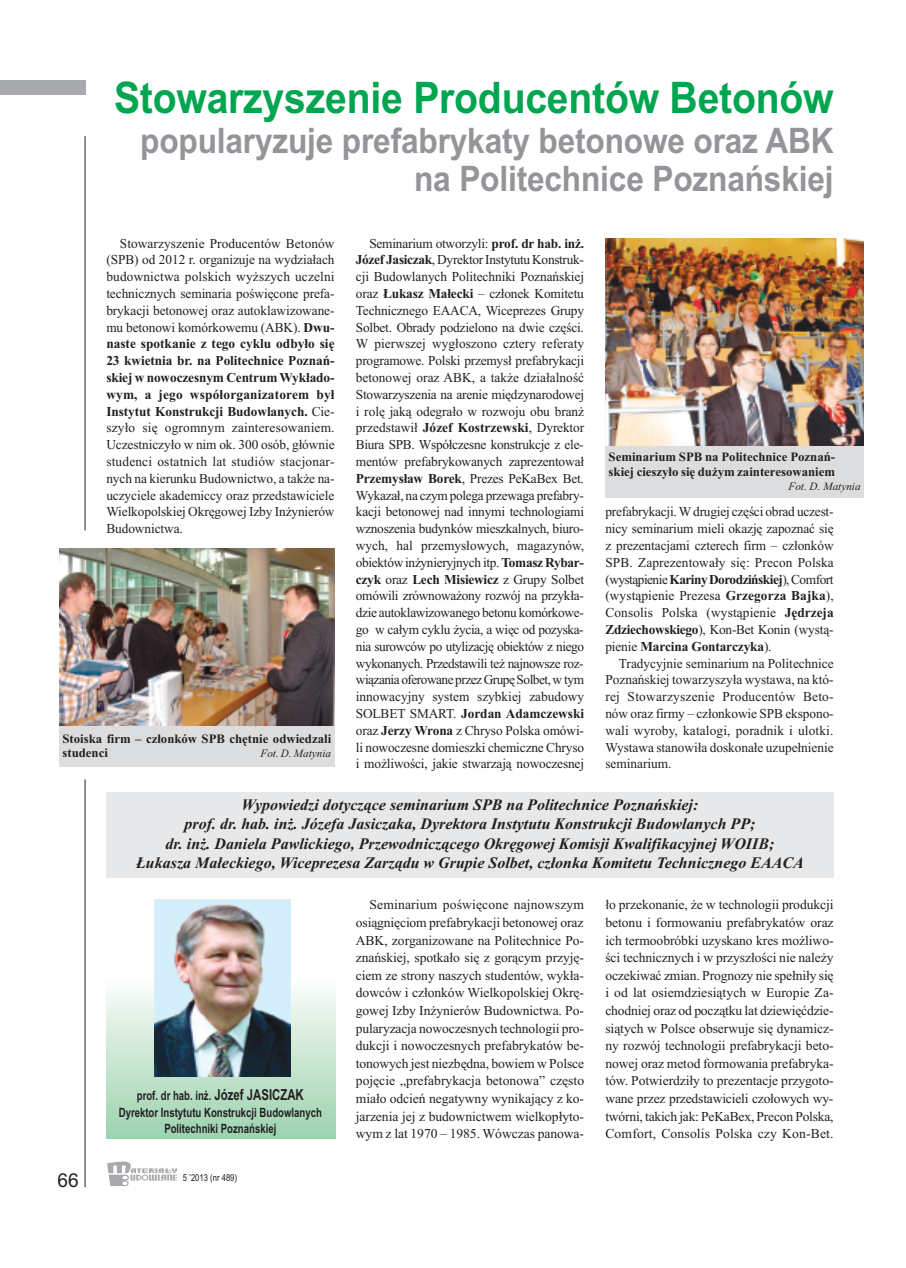
<style>
.page{position:relative;width:906px;height:1268px;background:#fff}
.page>*{position:absolute;margin:0;border:0;box-sizing:border-box;transform-origin:0 0}
.t1{font:700 43.5px "Arial";letter-spacing:-.005em;color:#00a54f;scale:.9 1}
.t2{font:700 35.1px/38.1px "Arial";letter-spacing:-.005em;color:#939598;text-align:right;scale:.9 1}
.t3{font:19.2px "Arial";color:#231f20}
.t4{font:italic 700 16.05px/19.2px "Times New Roman";color:#231f20;text-align:center}
.t5{font:13.65px/16.8px "Times New Roman";letter-spacing:-.005em;color:#231f20;text-align:justify}
.t6{font:700 12.75px/14.4px "Times New Roman";color:#231f20}
.t7{font:700 12.75px/16.4px "Arial";color:#231f20;text-align:center;scale:.75 1}
.t8{font:italic 11.25px "Times New Roman";color:#231f20}
.t9{font:9.6px "Arial";color:#231f20;scale:.8 1}
.s1{font-weight:700}
.s2{font-size:15.15px}
</style>
<div class="page">
<div style="left:0;top:81px;width:85px;height:14px;background:#a8a9ad"></div>
<hr style="left:85px;top:779px;width:1px;height:407px;background:#231f20">
<svg style="left:107px;top:1161px;width:70px;height:24px"></svg>
<div style="left:106px;top:792px;width:727px;height:85px;background:#e7e8e9"></div>
<div style="left:106px;top:980px;width:229px;height:158px;background:linear-gradient(to bottom,#f9faf9,#9ad0ac)"></div>
<img style="left:154px;top:899px;width:136px;height:177px">
<img style="left:605px;top:238px;width:259px;height:208px">
<div style="left:605px;top:446px;width:259px;height:51px;background:#dcdddf"></div>
<img style="left:59px;top:549px;width:275px;height:177px">
<div style="left:59px;top:726px;width:275px;height:40px;background:#dcdddf"></div>
<hr style="left:85px;top:136px;width:1px;height:394px;background:#231f20">
<h1 class="t1" style="left:114px;top:72px;width:801px">Stowarzyszenie Producentów Betonów</h1>
<h2 class="t2" style="left:140px;top:122px;width:772px">popularyzuje prefabrykaty betonowe oraz ABK na Politechnice Poznańskiej</h2>
<p class="t5" style="left:106px;top:234px;width:230px;text-indent:13px">Stowarzyszenie Producentów Betonów (SPB) od 2012 r. organizuje na wydziałach budownictwa polskich wyższych uczelni technicznych seminaria poświęcone prefa&shy;brykacji betonowej oraz autoklawizowane&shy;mu betonowi komórkowemu (ABK). <span class="s1">Dwu&shy;naste spotkanie z tego cyklu odbyło się 23 kwietnia br. na Politechnice Poznań&shy;skiej w nowoczesnym Centrum Wykłado&shy;wym, a jego współorganizatorem był Instytut Konstrukcji Budowlanych.</span> Cie&shy;szyło się ogromnym zainteresowaniem.<br>Uczestniczyło w nim ok. 300 osób, głównie studenci ostatnich lat studiów stacjonar&shy;nych na kierunku Budownictwo, a także na&shy;uczyciele akademiccy oraz przedstawiciele Wielkopolskiej Okręgowej Izby Inżynierów Budownictwa.</p>
<p class="t5" style="left:356px;top:234px;width:230px;text-indent:14px">Seminarium otworzyli: <span class="s1">prof. dr hab. inż.<br>Józef Jasiczak</span>, Dyrektor Instytutu Konstruk&shy;cji Budowlanych Politechniki Poznańskiej oraz <span class="s1">Łukasz Małecki</span> – członek Komitetu Technicznego EAACA, Wiceprezes Grupy Solbet. Obrady podzielono na dwie części.<br>W pierwszej wygłoszono cztery referaty programowe. Polski przemysł prefabrykacji betonowej oraz ABK, a także działalność Stowarzyszenia na arenie międzynarodowej i rolę jaką odegrało w rozwoju obu branż przedstawił <span class="s1">Józef Kostrzewski</span>, Dyrektor Biura SPB. Współczesne konstrukcje z ele&shy;mentów prefabrykowanych zaprezentował <span class="s1">Przemysław Borek</span>, Prezes PeKaBex Bet.<br>Wykazał, na czym polega przewaga prefabry&shy;kacji betonowej nad innymi technologiami wznoszenia budynków mieszkalnych, biuro&shy;wych, hal przemysłowych, magazynów, obiektów inżynieryjnych itp. <span class="s1">Tomasz Rybar&shy;czyk</span> oraz <span class="s1">Lech Misiewicz</span> z Grupy Solbet omówili zrównoważony rozwój na przykła&shy;dzie autoklawizowanego betonu komórkowe&shy;go w całym cyklu życia, a więc od pozyska&shy;nia surowców po utylizację obiektów z niego wykonanych. Przedstawili też najnowsze roz&shy;wiązania oferowane przez Grupę Solbet, w tym innowacyjny system szybkiej zabudowy SOLBET SMART. <span class="s1">Jordan Adamczewski </span>oraz <span class="s1">Jerzy Wrona</span> z Chryso Polska omówi&shy;li nowoczesne domieszki chemiczne Chryso i możliwości, jakie stwarzają nowoczesnej</p>
<p class="t6" style="left:62px;top:731px;width:270px">Stoiska firm – członków SPB chętnie odwiedzali studenci</p>
<p class="t8" style="left:260px;top:746px;width:72px">Fot. D. Matynia</p>
<p class="t6" style="left:608px;top:449px;width:228px">Seminarium SPB na Politechnice Poznań&shy;skiej cieszyło się dużym zainteresowaniem</p>
<p class="t8" style="left:788px;top:479px;width:74px">Fot. D. Matynia</p>
<p class="t5" style="left:605px;top:503px;width:230px">prefabrykacji. W drugiej części obrad uczest&shy;nicy seminarium mieli okazję zapoznać się z prezentacjami czterech firm – członków SPB. Zaprezentowały się: Precon Polska (wystąpienie<span class="s1">KarinyDorodzińskiej</span>),Comfort (wystąpienie Prezesa <span class="s1">Grzegorza Bajka</span>), Consolis Polska (wystąpienie <span class="s1">Jędrzeja Zdziechowskiego</span>), Kon-Bet Konin (wystą&shy;pienie <span class="s1">Marcina Gontarczyka</span>).</p>
<p class="t5" style="left:605px;top:654px;width:230px;text-indent:14px">Tradycyjnie seminarium na Politechnice Poznańskiej towarzyszyła wystawa, na któ&shy;rej Stowarzyszenie Producentów Beto&shy;nów oraz firmy – członkowie SPB ekspono&shy;wali wyroby, katalogi, poradnik i ulotki.<br>Wystawa stanowiła doskonałe uzupełnienie seminarium.</p>
<p class="t4" style="left:136px;top:795px;width:669px">Wypowiedzi dotyczące seminarium SPB na Politechnice Poznańskiej:<br>prof. dr. hab. inż. Józefa Jasiczaka, Dyrektora Instytutu Konstrukcji Budowlanych PP;<br>dr. inż. Daniela Pawlickiego, Przewodniczącego Okręgowej Komisji Kwalifikacyjnej WOIIB; Łukasza Małeckiego, Wiceprezesa Zarządu w Grupie Solbet, członka Komitetu Technicznego EAACA</p>
<p class="t5" style="left:356px;top:895px;width:230px;line-height:17.5px;text-indent:14px">Seminarium poświęcone najnowszym osiągnięciom prefabrykacji betonowej oraz ABK, zorganizowane na Politechnice Po&shy;znańskiej, spotkało się z gorącym przyję&shy;ciem ze strony naszych studentów, wykła&shy;dowców i członków Wielkopolskiej Okrę&shy;gowej Izby Inżynierów Budownictwa. Po&shy;pularyzacja nowoczesnych technologii pro&shy;dukcji i nowoczesnych prefabrykatów be&shy;tonowych jest niezbędna, bowiem w Polsce pojęcie „prefabrykacja betonowa” często miało odcień negatywny wynikający z ko&shy;jarzenia jej z budownictwem wielkopłyto&shy;wym z lat 1970 – 1985. Wówczas panowa-</p>
<p class="t5" style="left:605px;top:895px;width:230px;line-height:17.5px">ło przekonanie, że w technologii produkcji betonu i formowaniu prefabrykatów oraz ich termoobróbki uzyskano kres możliwo&shy;ści technicznych i w przyszłości nie należy oczekiwać zmian. Prognozy nie spełniły się i od lat osiemdziesiątych w Europie Za&shy;chodniej oraz od początku lat dziewięćdzie&shy;siątych w Polsce obserwuje się dynamicz&shy;ny rozwój technologii prefabrykacji beto&shy;nowej oraz metod formowania prefabryka&shy;tów. Potwierdziły to prezentacje przygoto&shy;wane przez przedstawicieli czołowych wy&shy;twórni, takich jak: PeKaBex, Precon Polska, Comfort, Consolis Polska czy Kon-Bet.</p>
<p class="t7" style="left:119px;top:1087px;width:272px">prof. dr hab. inż. <span class="s2">Józef JASICZAK<br></span>Dyrektor Instytutu Konstrukcji Budowlanych<br>Politechniki Poznańskiej</p>
<h3 class="t3" style="left:57px;top:1168px;width:23px">66</h3>
<p class="t9" style="left:183px;top:1171px;width:69px">5 ’2013 (nr 489)</p>
</div>
